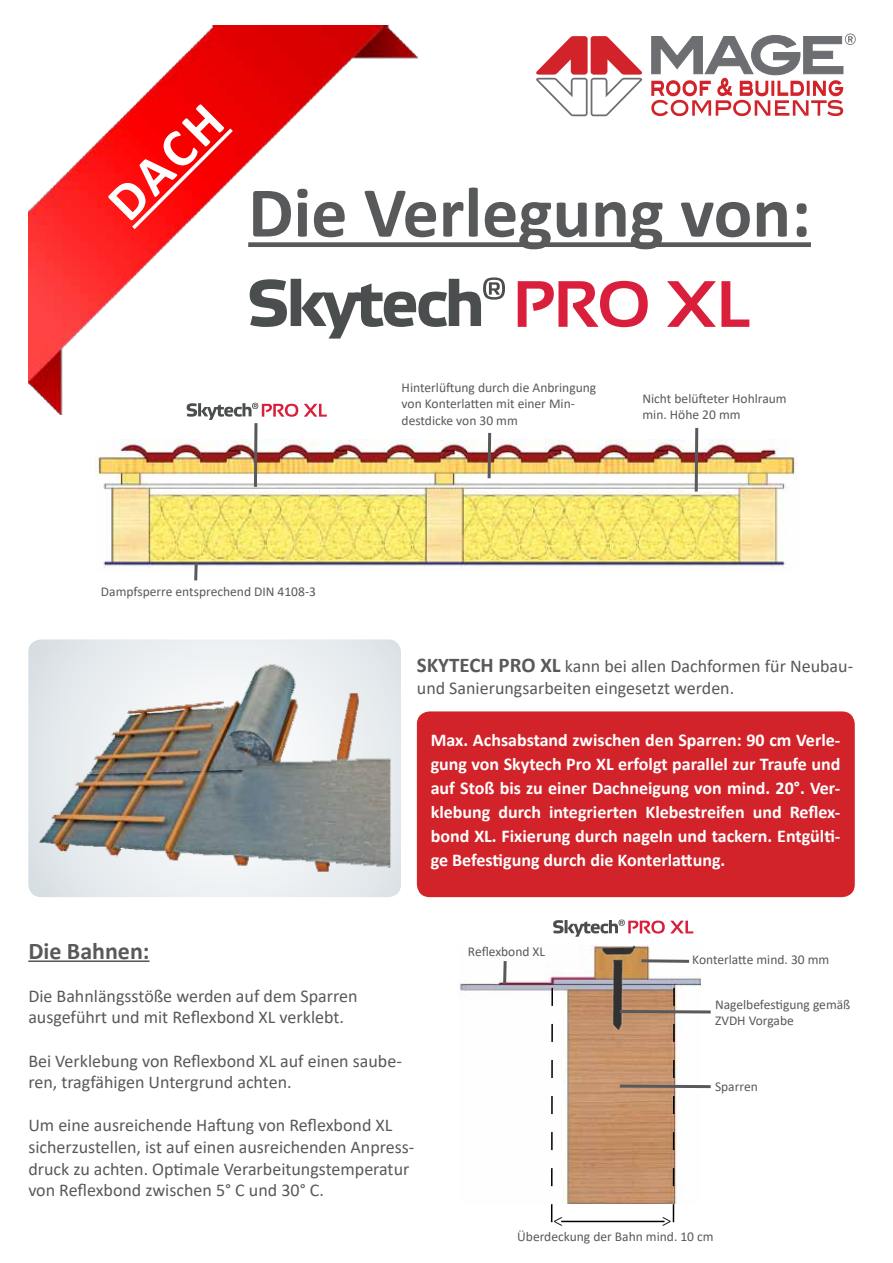
<style>
.page{position:relative;width:893px;height:1263px;background:#fff}
.page>*{position:absolute;margin:0;border:0;box-sizing:border-box;transform-origin:0 0}
.t1{font:700 72px "Calibri";color:#58595b}
.t2{font:700 54px "Calibri";color:#fff}
.t3{font:700 24px "Calibri";color:#58595b}
.t4{font:18px/21.6px "Calibri";color:#58595b}
.t5{font:700 18px/24px "Calibri";color:#fff;text-align:justify}
.t6{font:18px "Minion Pro";color:#000}
.t7{font:13.5px/16.2px "Calibri";color:#58595b}
.s1{font-weight:700;font-size:21px}
</style>
<div class="page">
<svg style="left:536px;top:36px;width:107px;height:80px"></svg>
<svg style="left:651px;top:34px;width:205px;height:82px"></svg>
<div style="left:248px;top:242px;width:563px;height:5px;background:#58595b"></div>
<svg style="left:518px;top:281px;width:130px;height:46px"></svg>
<svg style="left:667px;top:281px;width:82px;height:46px"></svg>
<svg style="left:418px;top:277px;width:87px;height:50px"></svg>
<svg style="left:28px;top:639px;width:373px;height:258px;background:#e5eaed"></svg>
<img style="left:38px;top:662px;width:352px;height:212px">
<div style="left:417px;top:711px;width:438px;height:186px;background:#d2232a;border-radius:13px"></div>
<hr style="left:28px;top:960px;width:122px;height:2px;background:#58595b">
<img style="left:95px;top:440px;width:702px;height:131px">
<svg style="left:304px;top:414px;width:23px;height:3px"></svg>
<img style="left:187px;top:414px;width:111px;height:76px">
<svg style="left:693px;top:427px;width:7px;height:68px"></svg>
<svg style="left:193px;top:559px;width:6px;height:22px"></svg>
<svg style="left:486px;top:432px;width:7px;height:49px"></svg>
<img style="left:459px;top:973px;width:241px;height:231px">
<svg style="left:553px;top:919px;width:140px;height:15px"></svg>
<svg style="left:502px;top:961px;width:6px;height:26px"></svg>
<svg style="left:668px;top:959px;width:22px;height:4px"></svg>
<img style="left:569px;top:930px;width:99px;height:100px">
<svg style="left:550px;top:986px;width:4px;height:237px"></svg>
<svg style="left:617px;top:986px;width:94px;height:237px"></svg>
<hr style="left:561px;top:1221px;width:103px;height:1px;background:#000">
<img style="left:28px;top:25px;width:389px;height:389px">
<svg style="left:128px;top:125px;width:109px;height:108px"></svg>
<h2 class="t2" style="left:89px;top:184px;width:140px;rotate:-45deg">DACH</h2>
<h1 class="t1" style="left:248px;top:162px;width:564px">Die Verlegung von:</h1>
<p class="t7" style="left:402px;top:379px;width:196px">Hinterlüftung durch die Anbringung von Konterlatten mit einer Min&shy;destdicke von 30 mm</p>
<p class="t7" style="left:642px;top:390px;width:146px">Nicht belüfteter Hohlraum min. Höhe 20 mm</p>
<p class="t7" style="left:101px;top:583px;width:216px">Dampfsperre entsprechend DIN 4108-3</p>
<p class="t4" style="left:417px;top:655px;width:438px"><span class="s1">SKYTECH PRO XL</span> kann bei allen Dachformen für Neubau&shy;und Sanierungsarbeiten eingesetzt werden.</p>
<p class="t5" style="left:431px;top:728px;width:411px">Max. Achsabstand zwischen den Sparren: 90 cm Verle&shy;gung von Skytech Pro XL erfolgt parallel zur Traufe und auf Stoß bis zu einer Dachneigung von mind. 20°. Ver&shy;klebung durch integrierten Klebestreifen und Reflex&shy;bond XL. Fixierung durch nageln und tackern. Entgülti&shy;ge Befestigung durch die Konterlattung.</p>
<h3 class="t3" style="left:28px;top:933px;width:123px">Die Bahnen:</h3>
<p class="t4" style="left:28px;top:984px;width:331px">Die Bahnlängsstöße werden auf dem Sparren ausgeführt und mit Reflexbond XL verklebt.</p>
<p class="t4" style="left:28px;top:1049px;width:375px">Bei Verklebung von Reflexbond XL auf einen saube&shy;ren, tragfähigen Untergrund achten.</p>
<p class="t4" style="left:28px;top:1114px;width:388px">Um eine ausreichende Haftung von Reflexbond XL sicherzustellen, ist auf einen ausreichenden Anpress&shy;druck zu achten. Optimale Verarbeitungstemperatur von Reflexbond zwischen 5° C und 30° C.</p>
<p class="t7" style="left:468px;top:943px;width:79px">Reflexbond XL</p>
<p class="t7" style="left:692px;top:951px;width:139px">Konterlatte mind. 30 mm</p>
<p class="t7" style="left:715px;top:996px;width:137px">Nagelbefestigung gemäß<br>ZVDH Vorgabe</p>
<p class="t7" style="left:715px;top:1078px;width:44px">Sparren</p>
<p class="t6" style="left:553px;top:1208px;width:11px">&lt;</p>
<p class="t6" style="left:662px;top:1208px;width:11px">&gt;</p>
<p class="t7" style="left:517px;top:1228px;width:198px">Überdeckung der Bahn mind. 10 cm</p>
</div>
